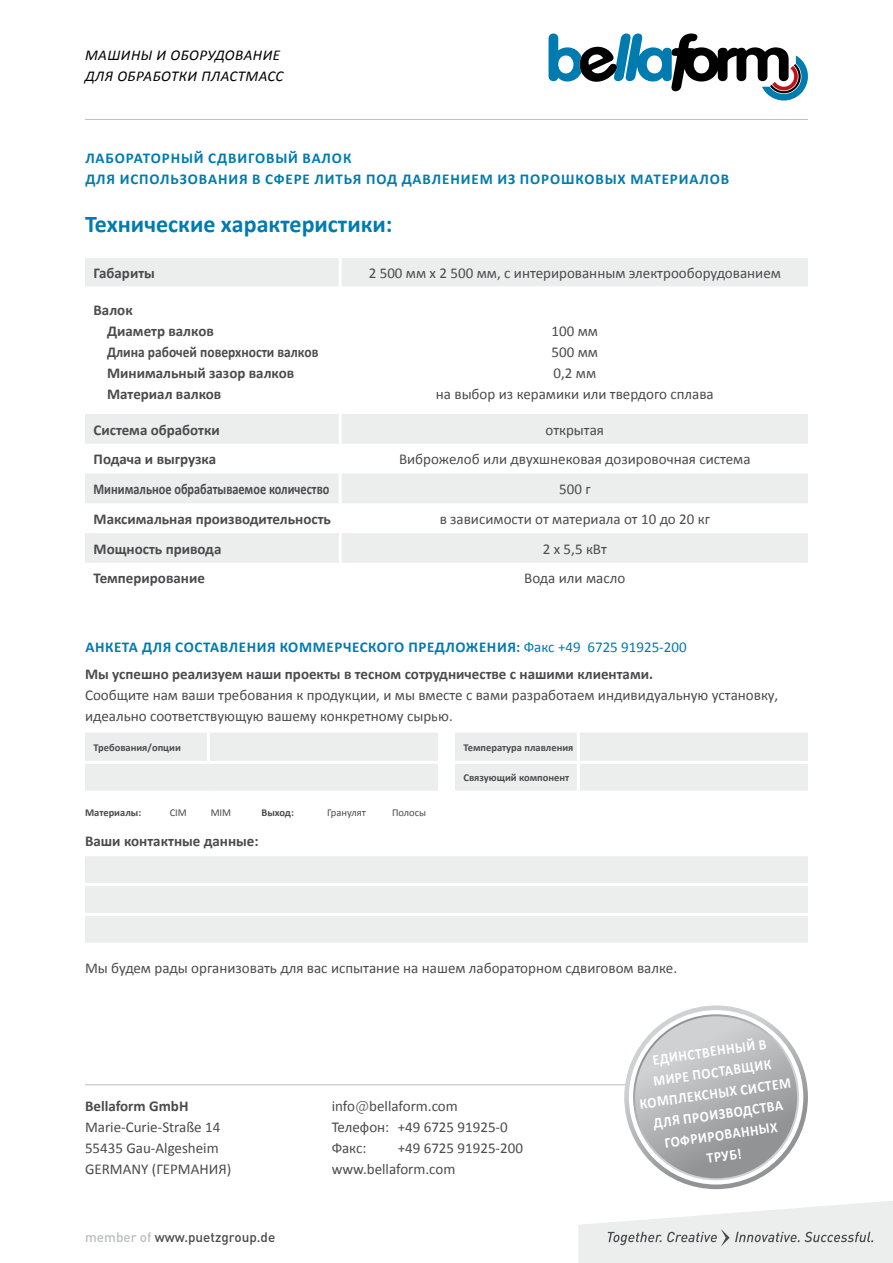
<style>
.page{position:relative;width:893px;height:1263px;background:#fff}
.page>*{position:absolute;margin:0;border:0;box-sizing:border-box;transform-origin:0 0}
.t1{font:700 24px "Calibri";color:#007bb0}
.t2{font:15px/21px "Calibri";color:#4b4b4d}
.t3{font:700 15px/21px "Calibri";color:#4b4b4d}
.t4{font:700 15px/21px "Calibri";letter-spacing:.06em;color:#007bb0}
.t5{font:700 15px/21px "Calibri";color:#fff;text-align:center;scale:.9 1}
.t6{font:italic 15px/21px "Calibri";letter-spacing:.03em;color:#000}
.t7{font:700 15px "Calibri";color:#4b4b4d;scale:.82 1}
.t8{font:500 13.5px "DIN Pro";color:#4b4b4d}
.t9{font:700 10.5px "Calibri";color:#4b4b4d}
.t10{font:10.5px "Calibri";color:#4b4b4d}
.s1{color:#007bb0}
.s2{font-weight:400;color:#007bb0}
.s3{color:#bbbdbe}
.s4{font-family:"DIN Pro";font-weight:300}
</style>
<div class="page">
<svg style="left:578px;top:1201px;width:315px;height:62px"></svg>
<hr style="left:85px;top:119px;width:723px;height:1px;background:#bbbdbe">
<svg style="left:549px;top:34px;width:259px;height:67px"></svg>
<hr style="left:85px;top:1084px;width:608px;height:1px;background:#bbbdbe">
<svg style="left:627px;top:1008px;width:179px;height:179px"></svg>
<div style="left:624px;top:1005px;width:184px;height:184px;border:5px solid #fff;border-radius:50%"></div>
<svg style="left:634px;top:1015px;width:164px;height:164px;background:#b1b2b3"></svg>
<svg style="left:85px;top:258px;width:723px;height:305px"></svg>
<hr style="left:339px;top:286px;width:3px;height:128px;background:#fff">
<hr style="left:339px;top:414px;width:3px;height:30px;background:#fff">
<hr style="left:339px;top:444px;width:3px;height:29px;background:#fff">
<hr style="left:339px;top:473px;width:3px;height:30px;background:#fff">
<hr style="left:339px;top:503px;width:3px;height:30px;background:#fff">
<hr style="left:339px;top:533px;width:3px;height:30px;background:#fff">
<hr style="left:339px;top:258px;width:3px;height:28px;background:#fff">
<div style="left:85px;top:856px;width:723px;height:86px;background:#eceded"></div>
<hr style="left:85px;top:883px;width:723px;height:3px;background:#fff">
<hr style="left:85px;top:913px;width:723px;height:3px;background:#fff">
<div style="left:85px;top:733px;width:353px;height:58px;background:#eceded"></div>
<hr style="left:207px;top:733px;width:3px;height:28px;background:#fff">
<hr style="left:85px;top:761px;width:123px;height:3px;background:#fff">
<hr style="left:208px;top:761px;width:230px;height:3px;background:#fff">
<div style="left:455px;top:733px;width:353px;height:58px;background:#eceded"></div>
<hr style="left:577px;top:733px;width:3px;height:28px;background:#fff">
<hr style="left:577px;top:764px;width:3px;height:27px;background:#fff">
<hr style="left:455px;top:761px;width:123px;height:3px;background:#fff">
<hr style="left:578px;top:761px;width:230px;height:3px;background:#fff">
<p class="t6" style="left:85px;top:44px;width:200px">МАШИНЫ И ОБОРУДОВАНИЕ<br>ДЛЯ ОБРАБОТКИ ПЛАСТМАСС</p>
<p class="t4" style="left:85px;top:147px;width:645px">ЛАБОРАТОРНЫЙ СДВИГОВЫЙ ВАЛОК<br>ДЛЯ ИСПОЛЬЗОВАНИЯ В СФЕРЕ ЛИТЬЯ ПОД ДАВЛЕНИЕМ ИЗ ПОРОШКОВЫХ МАТЕРИАЛОВ</p>
<h1 class="t1" style="left:85px;top:207px;width:309px">Технические характеристики:</h1>
<p class="t3" style="left:94px;top:262px;width:63px">Габариты</p>
<p class="t2" style="left:369px;top:262px;width:414px">2 500 мм x 2 500 мм, с интерированным электрооборудованием</p>
<p class="t3" style="left:107px;top:299px;width:213px;text-indent:-14px">Валок<br>Диаметр валков<br>Длина рабочей поверхности валков<br>Минимальный зазор валков<br>Материал валков</p>
<p class="t2" style="left:436px;top:320px;width:279px;text-align:center">100 мм<br>500 мм<br>0,2 мм<br>на выбор из керамики или твердого сплава</p>
<p class="t3" style="left:94px;top:418px;width:128px">Система обработки</p>
<p class="t2" style="left:545px;top:419px;width:60px">открытая</p>
<p class="t3" style="left:94px;top:448px;width:124px">Подача и выгрузка</p>
<p class="t2" style="left:399px;top:448px;width:353px">Виброжелоб или двухшнековая дозировочная система</p>
<p class="t7" style="left:94px;top:478px;width:289px">Минимальное обрабатываемое количество</p>
<p class="t2" style="left:559px;top:478px;width:33px">500 г</p>
<p class="t3" style="left:94px;top:508px;width:239px">Максимальная производительность</p>
<p class="t2" style="left:440px;top:508px;width:272px">в зависимости от материала от 10 до 20 кг</p>
<p class="t3" style="left:94px;top:537px;width:129px">Мощность привода</p>
<p class="t2" style="left:543px;top:538px;width:66px">2 x 5,5 кВт</p>
<p class="t3" style="left:94px;top:567px;width:113px">Темперирование</p>
<p class="t2" style="left:524px;top:567px;width:103px">Вода или масло</p>
<p class="t3" style="left:85px;top:633px;width:603px;line-height:27px"><span class="s1">АНКЕТА ДЛЯ СОСТАВЛЕНИЯ КОММЕРЧЕСКОГО ПРЕДЛОЖЕНИЯ:</span> <span class="s2">Факс +49 6725 91925-200<br></span>Мы успешно реализуем наши проекты в тесном сотрудничестве с нашими клиентами.</p>
<p class="t2" style="left:85px;top:684px;width:695px">Сообщите нам ваши требования к продукции, и мы вместе с вами разработаем индивидуальную установку, идеально соответствующую вашему конкретному сырью.</p>
<p class="t9" style="left:94px;top:740px;width:89px">Требования/опции</p>
<p class="t9" style="left:463px;top:740px;width:112px">Температура плавления</p>
<p class="t9" style="left:463px;top:770px;width:107px">Связующий компонент</p>
<p class="t9" style="left:85px;top:805px;width:58px">Материалы:</p>
<p class="t10" style="left:170px;top:805px;width:19px">CIM</p>
<p class="t10" style="left:211px;top:805px;width:22px">MIM</p>
<p class="t9" style="left:261px;top:805px;width:34px">Выход:</p>
<p class="t10" style="left:327px;top:805px;width:40px">Гранулят</p>
<p class="t10" style="left:392px;top:805px;width:36px">Полосы</p>
<p class="t3" style="left:85px;top:830px;width:175px">Ваши контактные данные:</p>
<p class="t2" style="left:85px;top:957px;width:594px">Мы будем рады организовать для вас испытание на нашем лабораторном сдвиговом валке.</p>
<p class="t3" style="left:85px;top:1095px;width:105px">Bellaform GmbH</p>
<p class="t2" style="left:85px;top:1116px;width:148px">Marie-Curie-Straße 14<br>55435 Gau-Algesheim<br>GERMANY (ГЕРМАНИЯ)</p>
<p class="t8" style="left:85px;top:1228px;width:192px"><span class="s3">member of</span> www.puetzgroup.de</p>
<p class="t2" style="left:332px;top:1095px;width:178px">info<span class="s4">@</span>bellaform.com<br>Телефон: +49 6725 91925-0<br>Факс:</p>
<p class="t2" style="left:332px;top:1137px;width:193px;text-indent:66px">+49 6725 91925-200 www.bellaform.com</p>
<p class="t5" style="left:632px;top:1051px;width:171px;rotate:-8deg">ЕДИНСТВЕННЫЙ В<br>МИРЕ ПОСТАВЩИК<br>КОМПЛЕКСНЫХ СИСТЕМ<br>ДЛЯ ПРОИЗВОДСТВА<br>ГОФРИРОВАННЫХ<br>ТРУБ!</p>
</div>
